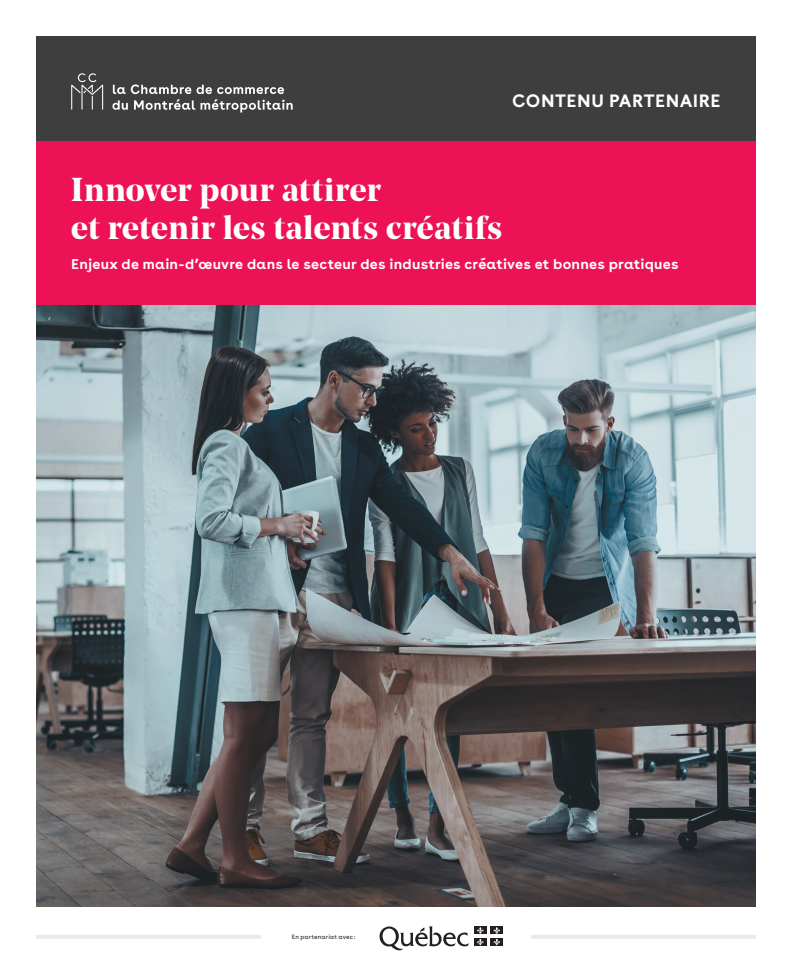
<style>
.page{position:relative;width:792px;height:972px;background:#fff}
.page>*{position:absolute;margin:0;border:0;box-sizing:border-box;transform-origin:0 0}
.t1{font:700 33px/38px "Noe Display";letter-spacing:.015em;color:#fff}
.t2{font:700 19px "Buenos Aires";letter-spacing:.02em;color:#fff}
.t3{font:700 15px "Buenos Aires";letter-spacing:.015em;color:#fff}
.t4{font:6.5px "Buenos Aires";letter-spacing:.02em;color:#3e3e3f}
</style>
<div class="page">
<hr style="left:531px;top:935px;width:225px;height:4px;background:#e9eaeb">
<hr style="left:36px;top:935px;width:225px;height:4px;background:#e9eaeb">
<img style="left:36px;top:305px;width:720px;height:602px">
<div style="left:36px;top:36px;width:720px;height:106px;background:#3e3e3f"></div>
<svg style="left:71px;top:73px;width:32px;height:37px"></svg>
<svg style="left:112px;top:84px;width:181px;height:29px"></svg>
<div style="left:36px;top:142px;width:720px;height:163px;background:#ed1255"></div>
<svg style="left:380px;top:926px;width:89px;height:25px"></svg>
<div style="left:474px;top:927px;width:13px;height:7px;background:#231f20"></div>
<div style="left:490px;top:927px;width:13px;height:7px;background:#231f20"></div>
<div style="left:474px;top:938px;width:13px;height:8px;background:#231f20"></div>
<svg style="left:477px;top:927px;width:7px;height:19px"></svg>
<div style="left:490px;top:938px;width:13px;height:8px;background:#231f20"></div>
<svg style="left:493px;top:927px;width:7px;height:19px"></svg>
<p class="t2" style="left:512px;top:88px;width:210px">CONTENU PARTENAIRE</p>
<p class="t1" style="left:71px;top:170px;width:432px">Innover pour attirer<br>et retenir les talents créatifs</p>
<p class="t3" style="left:71px;top:254px;width:609px">Enjeux de main-d’œuvre dans le secteur des industries créatives et bonnes pratiques</p>
<p class="t4" style="left:292px;top:933px;width:65px">En partenariat avec:</p>
</div>
